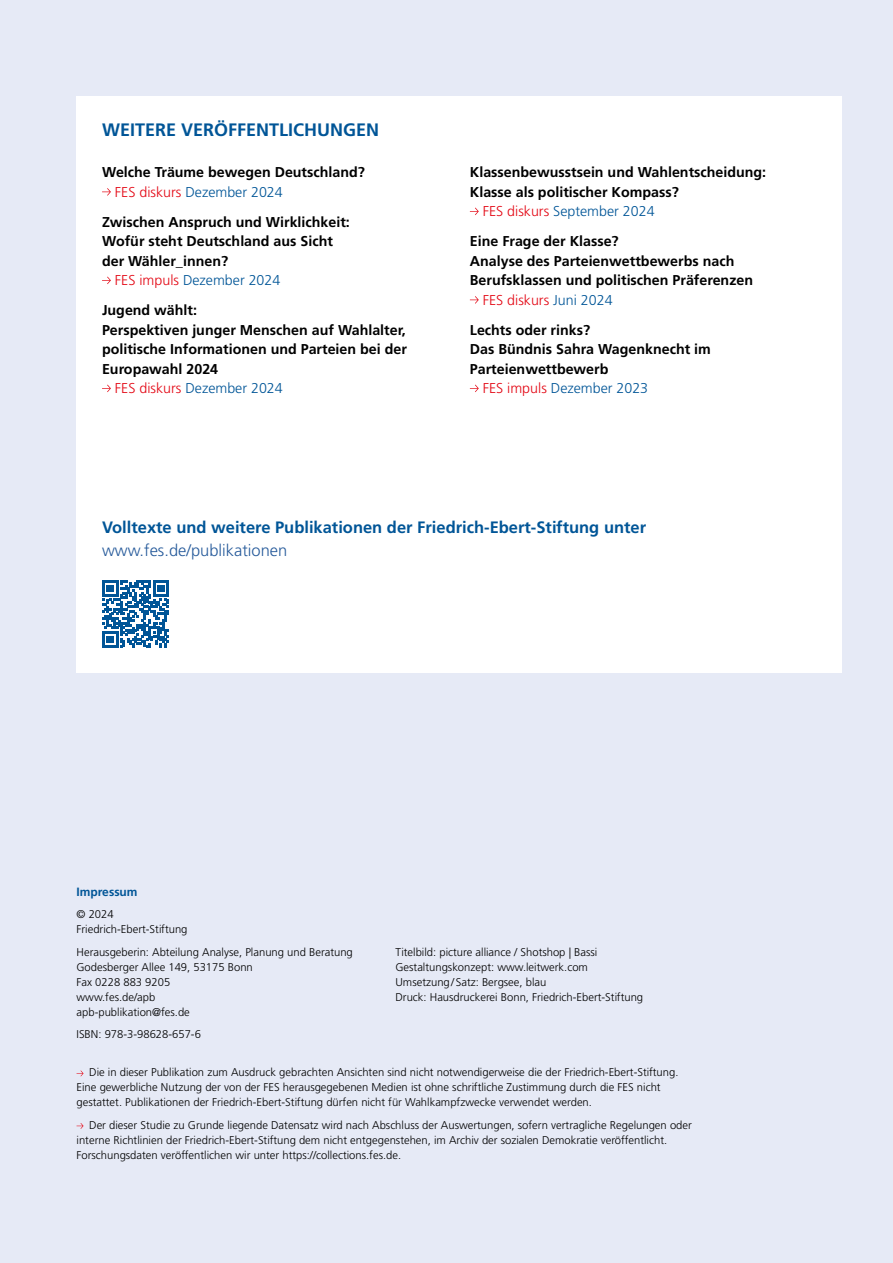
<style>
.page{position:relative;width:893px;height:1263px;background:#e6eaf6}
.page>*{position:absolute;margin:0;border:0;box-sizing:border-box;transform-origin:0 0}
.U3_Headline{font:700 18px "Frutiger LT Pro";color:#005597}
.U3_Volltexte_verschachtelt{font:700 16.5px/22.5px "Frutiger LT Pro";color:#005597}
.U3_Publikationen{font:700 14.25px/19.5px "Frutiger LT Pro";color:#000}
.U3_diskurs-Links_verschachtelt{font:300 14.25px "Frutiger LT Pro";color:#005597}
.U3_diskurs-Links_verschachtelt-2{font:300 14.25px "Frutiger LT Pro";color:#e30613}
.U3_Impressum_Head{font:700 12px "Frutiger LT Pro";color:#005597}
.U3_Impressum_FT{font:300 11.25px/15px "Frutiger LT Pro";color:#000}
.s1{color:#e30613}
.s2{color:#005597}
.s3{font-weight:300;color:#275b9b}
</style>
<div class="page">
<div style="left:77px;top:97px;width:765px;height:576px;background:#fff"></div>
<svg style="left:102px;top:188px;width:9px;height:8px"></svg>
<svg style="left:102px;top:277px;width:9px;height:7px"></svg>
<svg style="left:102px;top:385px;width:9px;height:7px"></svg>
<svg style="left:470px;top:208px;width:9px;height:7px"></svg>
<svg style="left:470px;top:296px;width:9px;height:8px"></svg>
<svg style="left:470px;top:385px;width:9px;height:7px"></svg>
<svg style="left:77px;top:1070px;width:7px;height:6px"></svg>
<svg style="left:77px;top:1123px;width:7px;height:6px"></svg>
<svg style="left:102px;top:580px;width:67px;height:67px"></svg>
<h2 class="U3_Headline" style="left:102px;top:119px;width:279px">WEITERE VERÖFFENTLICHUNGEN</h2>
<p class="U3_Publikationen" style="left:102px;top:163px;width:264px">Welche Träume bewegen Deutschland?</p>
<p class="U3_diskurs-Links_verschachtelt" style="left:115px;top:184px;width:169px"><span class="s1">FES diskurs</span> Dezember 2024</p>
<p class="U3_Publikationen" style="left:102px;top:212px;width:249px">Zwischen Anspruch und Wirklichkeit:<br>Wofür steht Deutschland aus Sicht der Wähler_innen?</p>
<p class="U3_diskurs-Links_verschachtelt" style="left:115px;top:272px;width:167px"><span class="s1">FES impuls</span> Dezember 2024</p>
<p class="U3_Publikationen" style="left:102px;top:301px;width:306px">Jugend wählt:<br>Perspektiven junger Menschen auf Wahlalter, politische Informationen und Parteien bei der<br>Europawahl 2024</p>
<p class="U3_diskurs-Links_verschachtelt" style="left:115px;top:380px;width:169px"><span class="s1">FES diskurs</span> Dezember 2024</p>
<p class="U3_Publikationen" style="left:470px;top:163px;width:298px">Klassenbewusstsein und Wahlentscheidung:<br>Klasse als politischer Kompass?</p>
<p class="U3_diskurs-Links_verschachtelt" style="left:483px;top:203px;width:173px"><span class="s1">FES diskurs</span> September 2024</p>
<p class="U3_Publikationen" style="left:470px;top:232px;width:285px">Eine Frage der Klasse?<br>Analyse des Parteienwettbewerbs nach<br>Berufsklassen und politischen Präferenzen</p>
<p class="U3_diskurs-Links_verschachtelt-2" style="left:483px;top:292px;width:131px">FES diskurs <span class="s2">Juni 2024</span></p>
<p class="U3_Publikationen" style="left:470px;top:320px;width:242px">Lechts oder rinks?<br>Das Bündnis Sahra Wagenknecht im<br>Parteienwettbewerb</p>
<p class="U3_diskurs-Links_verschachtelt" style="left:483px;top:380px;width:167px"><span class="s1">FES impuls</span> Dezember 2023</p>
<p class="U3_Volltexte_verschachtelt" style="left:102px;top:516px;width:546px">Volltexte und weitere Publikationen der Friedrich-Ebert-Stiftung unter <span class="s3">www.fes.de/publikationen</span></p>
<h2 class="U3_Impressum_Head" style="left:77px;top:884px;width:63px">Impressum</h2>
<p class="U3_Impressum_FT" style="left:77px;top:907px;width:113px">© 2024<br>Friedrich-Ebert-Stiftung</p>
<p class="U3_Impressum_FT" style="left:77px;top:944px;width:278px">Herausgeberin: Abteilung Analyse, Planung und Beratung<br>Godesberger Allee 149, 53175 Bonn<br>Fax 0228 883 9205<br>www.fes.de/apb<br>apb-publikation@fes.de</p>
<p class="U3_Impressum_FT" style="left:77px;top:1027px;width:126px">ISBN: 978-3-98628-657-6</p>
<p class="U3_Impressum_FT" style="left:395px;top:944px;width:249px">Titelbild: picture alliance / Shotshop | Bassi Gestaltungskonzept: www.leitwerk.com Umsetzung/ Satz: Bergsee, blau<br>Druck: Hausdruckerei Bonn, Friedrich-Ebert-Stiftung</p>
<p class="U3_Impressum_FT" style="left:77px;top:1065px;width:603px;text-indent:13px">Die in dieser Publikation zum Ausdruck gebrachten Ansichten sind nicht notwendigerweise die der Friedrich-Ebert-Stiftung.<br>Eine gewerbliche Nutzung der von der FES herausgegebenen Medien ist ohne schriftliche Zustimmung durch die FES nicht gestattet. Publikationen der Friedrich-Ebert-Stiftung dürfen nicht für Wahlkampfzwecke verwendet werden.</p>
<p class="U3_Impressum_FT" style="left:77px;top:1117px;width:617px;text-indent:13px">Der dieser Studie zu Grunde liegende Datensatz wird nach Abschluss der Auswertungen, sofern vertragliche Regelungen oder interne Richtlinien der Friedrich-Ebert-Stiftung dem nicht entgegenstehen, im Archiv der sozialen Demokratie veröffentlicht.<br>Forschungsdaten veröffentlichen wir unter https://collections.fes.de.</p>
</div>
